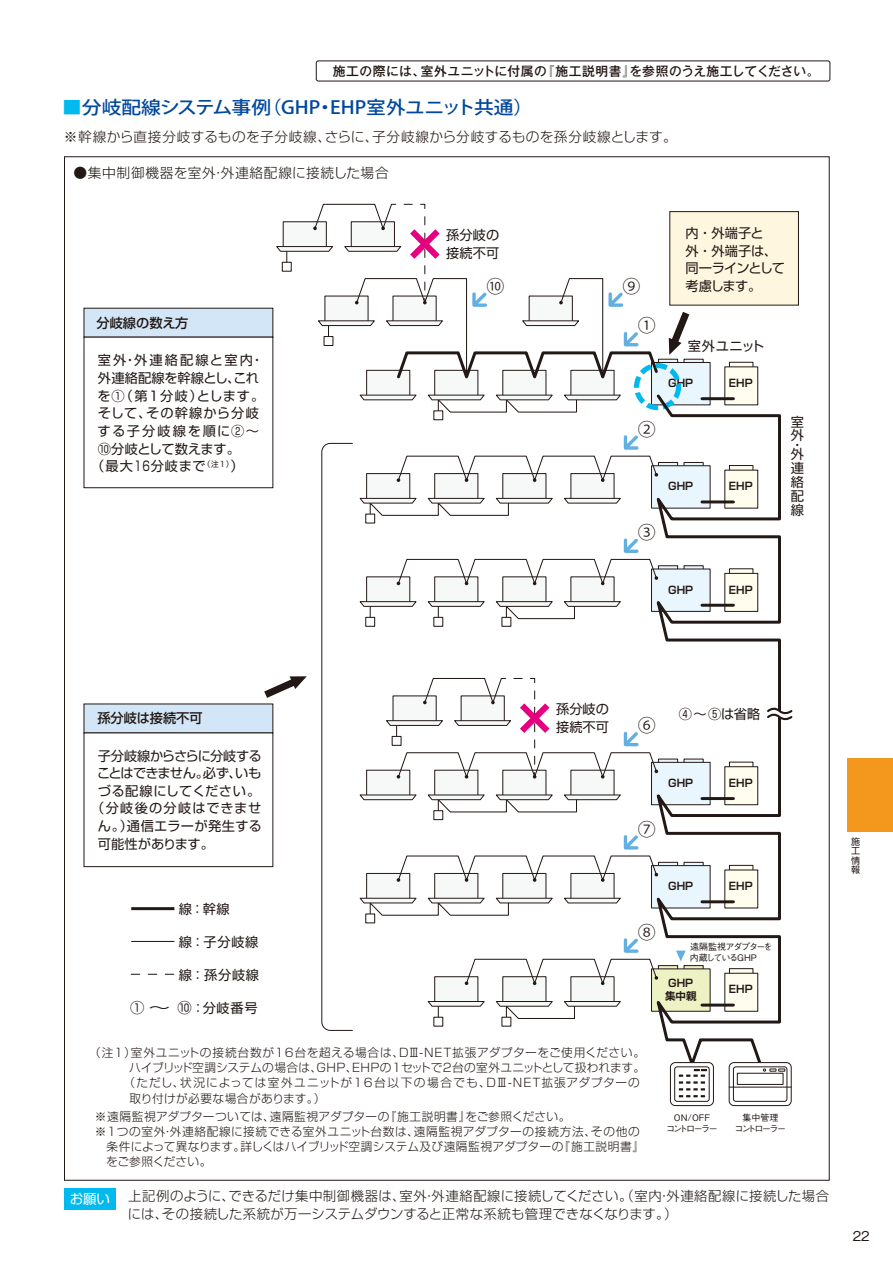
<style>
.page{position:relative;width:893px;height:1263px;background:#fff}
.page>*{position:absolute;margin:0;border:0;box-sizing:border-box;transform-origin:0 0}
.t1{font:500 18px "Koz Go Pro";color:#00479d;scale:1.1 1}
.t2{font:18px "Koz Go Pr 6 N";color:#221815}
.t3{font:300 13.65px "Shin Go Pro";letter-spacing:.03em;color:#221815}
.t4{font:300 13.65px "Shin Go Pro";letter-spacing:.05em;color:#221815}
.t5{font:13.5px "Shin Go Pro";color:#fff}
.t6{font:500 13.5px "Gothic BBB Pro";color:#221815}
.t7{font:300 13.35px/18px "Shin Go Pro";letter-spacing:.02em;color:#221815}
.t8{font:13.2px/14px "Shin Go Pro";letter-spacing:.005em;color:#221815}
.t9{font:13.2px/17.7px "Shin Go Pro";letter-spacing:-.05em;color:#221815}
.t10{font:500 13.2px "Shin Go Pro";color:#221815}
.t11{font:13.2px "Shin Go Pro";letter-spacing:-.06em;color:#221815}
.t12{font:13.2px "Shin Go Pro";letter-spacing:.08em;color:#221815}
.t13{font:13.2px "Shin Go Pro";letter-spacing:-.035em;color:#221815}
.t14{font:13.2px "Shin Go Pro";letter-spacing:.03em;color:#221815}
.t15{font:13.2px "Shin Go Pro";letter-spacing:.035em;color:#221815}
.t16{font:13.2px "Shin Go Pro";letter-spacing:.09em;color:#221815}
.t17{font:13.2px "Shin Go Pro";letter-spacing:.155em;color:#221815}
.t18{font:13.2px "Shin Go Pro";letter-spacing:.075em;color:#221815}
.t19{font:13.2px "Shin Go Pro";letter-spacing:.13em;color:#221815}
.t20{font:13.2px "Shin Go Pro";letter-spacing:-.03em;color:#221815}
.t21{font:500 12.75px "Gothic MB101 Pro";letter-spacing:.035em;color:#221815}
.t22{font:300 11.7px "Shin Go Pro";letter-spacing:.035em;color:#221815}
.t23{font:300 11.7px "Shin Go Pro";letter-spacing:.01em;color:#221815}
.t24{font:300 11.7px "Shin Go Pro";letter-spacing:.055em;color:#221815}
.t25{font:300 11.7px "Shin Go Pro";letter-spacing:.09em;color:#221815}
.t26{font:300 11.7px "Shin Go Pro";letter-spacing:-.005em;color:#221815}
.t27{font:700 10.5px/12.6px "Shin Go Pro De";letter-spacing:-.185em;color:#221815}
.t28{font:500 9px/10.5px "Gothic BBB Pro";letter-spacing:-.165em;color:#221815;text-align:center}
.t29{font:500 9px/10.5px "Gothic BBB Pro";letter-spacing:-.13em;color:#221815}
.t30{font:9px/9.3px "Shin Go Pro";color:#221815;text-align:justify}
.s1{color:#00b9ef}
.s2{font-size:14.25px}
</style>
<div class="page">
<div style="left:64px;top:1188px;width:52px;height:21px;background:#00b9ef"></div>
<div style="left:84px;top:308px;width:189px;height:29px;background:#d3e6f7"></div>
<div style="left:84px;top:704px;width:189px;height:29px;background:#d3e6f7;border:1px solid #221815"></div>
<div style="left:316px;top:60px;width:514px;height:21px;border:1px solid #221815;border-radius:2px"></div>
<svg style="left:264px;top:676px;width:43px;height:22px"></svg>
<svg style="left:669px;top:312px;width:20px;height:43px"></svg>
<div style="left:847px;top:758px;width:46px;height:74px;background:#f3981c"></div>
<div style="left:684px;top:359px;width:20px;height:10px;background:#eaf6fd"></div>
<div style="left:433px;top:410px;width:10px;height:10px;background:#fff;border:1px solid #221815"></div>
<div style="left:729px;top:362px;width:24px;height:7px;background:#fffeee;border:1px solid #221815"></div>
<div style="left:724px;top:366px;width:34px;height:39px;background:#fffeee"></div>
<div style="left:658px;top:359px;width:20px;height:10px;background:#eaf6fd"></div>
<div style="left:651px;top:362px;width:59px;height:43px;background:#eaf6fd;border:1px solid #221815"></div>
<div style="left:570px;top:370px;width:44px;height:28px;background:#f7f8f8"></div>
<div style="left:502px;top:370px;width:44px;height:28px;background:#f7f8f8"></div>
<div style="left:434px;top:370px;width:44px;height:28px;background:#f7f8f8;border:1px solid #221815"></div>
<svg style="left:427px;top:394px;width:194px;height:19px"></svg>
<div style="left:366px;top:370px;width:44px;height:28px;background:#f7f8f8;border:1px solid #221815"></div>
<svg style="left:359px;top:394px;width:58px;height:7px"></svg>
<div style="left:634px;top:363px;width:47px;height:47px;border:5px dashed #00b9ef;border-radius:50%"></div>
<svg style="left:652px;top:392px;width:129px;height:681px"></svg>
<div style="left:670px;top:1062px;width:43px;height:43px;background:#fff;border-radius:5px"></div>
<div style="left:670px;top:1062px;width:44px;height:44px;border:1px solid #221815;border-radius:5px"></div>
<div style="left:674px;top:1066px;width:36px;height:36px;border:1px solid #221815;border-radius:3px"></div>
<div style="left:729px;top:1062px;width:62px;height:43px;background:#fff;border-radius:5px"></div>
<div style="left:729px;top:1062px;width:63px;height:44px;border:1px solid #221815;border-radius:5px"></div>
<div style="left:733px;top:1066px;width:54px;height:36px;border:1px solid #221815;border-radius:3px"></div>
<svg style="left:679px;top:1069px;width:28px;height:28px"></svg>
<svg style="left:763px;top:1068px;width:22px;height:3px"></svg>
<hr style="left:729px;top:1087px;width:62px;height:1px;background:#221815">
<div style="left:737px;top:1073px;width:46px;height:12px;border:1px solid #221815"></div>
<svg style="left:321px;top:435px;width:337px;height:596px"></svg>
<svg style="left:765px;top:708px;width:28px;height:12px"></svg>
<hr style="left:131px;top:941px;width:43px;height:1px;background:#221815">
<hr style="left:131px;top:907px;width:43px;height:3px;background:#221815">
<svg style="left:131px;top:974px;width:43px;height:1px"></svg>
<svg style="left:276px;top:203px;width:384px;height:183px"></svg>
<div style="left:669px;top:211px;width:130px;height:94px;background:#fff6e0;border:1px solid #221815"></div>
<svg style="left:676px;top:950px;width:10px;height:11px"></svg>
<p class="t21" style="left:333px;top:61px;width:488px">施工の際には、室外ユニットに付属の『施工説明書』を参照のうえ施工してください。</p>
<h1 class="t1" style="left:62px;top:96px;width:430px"><span class="s1">■</span>分岐配線システム事例（GHP・EHP室外ユニット共通）</h1>
<p class="t3" style="left:64px;top:125px;width:614px">※幹線から直接分岐するものを子分岐線、さらに、子分岐線から分岐するものを孫分岐線とします。</p>
<p class="t4" style="left:73px;top:162px;width:317px">●集中制御機器を室外・外連絡配線に接続した場合</p>
<p class="t10" style="left:96px;top:312px;width:93px">分岐線の数え方</p>
<p class="t17" style="left:98px;top:350px;width:167px">室外・外連絡配線と室内・</p>
<p class="t8" style="left:98px;top:369px;width:163px">外連絡配線を幹線とし、これ</p>
<p class="t8" style="left:97px;top:387px;width:169px">を①（第１分岐）とします。</p>
<p class="t18" style="left:98px;top:402px;width:163px">そして、その幹線から分岐</p>
<p class="t19" style="left:98px;top:420px;width:163px">する子分岐線を順に②～</p>
<p class="t20" style="left:98px;top:438px;width:144px">⑩分岐として数えます。</p>
<p class="t12" style="left:91px;top:455px;width:154px">（最大16分岐まで<sup>（注1）</sup>）</p>
<p class="t8" style="left:446px;top:225px;width:54px;line-height:17.7px">孫分岐の接続不可</p>
<p class="t9" style="left:686px;top:223px;width:101px">内 ・外端子と<br>外 ・外端子は、同一ラインとして考慮します。</p>
<h1 class="t2" style="left:623px;top:276px;width:19px">⑨</h1>
<h1 class="t2" style="left:486px;top:276px;width:19px">⑩</h1>
<h1 class="t2" style="left:638px;top:316px;width:19px">①</h1>
<h1 class="t2" style="left:638px;top:419px;width:19px">②</h1>
<p class="t8" style="left:688px;top:337px;width:78px">室外ユニット</p>
<p class="t27" style="left:667px;top:376px;width:29px">ＧＨＰ</p>
<p class="t27" style="left:729px;top:376px;width:26px">EＨＰ</p>
<h1 class="t2" style="left:638px;top:522px;width:19px">③</h1>
<p class="t27" style="left:667px;top:479px;width:29px">ＧＨＰ</p>
<p class="t27" style="left:729px;top:479px;width:26px">EＨＰ</p>
<p class="t27" style="left:667px;top:582px;width:29px">ＧＨＰ</p>
<p class="t27" style="left:729px;top:582px;width:26px">EＨＰ</p>
<p class="t8" style="left:791px;top:413px;width:14px">室外</p>
<p class="t8" style="left:791px;top:436px;width:9px">・</p>
<p class="t8" style="left:791px;top:445px;width:14px;text-align:justify">外連絡配線</p>
<p class="t10" style="left:97px;top:707px;width:107px">孫分岐は接続不可</p>
<p class="t13" style="left:98px;top:745px;width:165px">子分岐線からさらに分岐する</p>
<p class="t11" style="left:97px;top:762px;width:166px">ことはできません。必ず、いも</p>
<p class="t15" style="left:98px;top:780px;width:164px">づる配線にしてください。</p>
<p class="t16" style="left:91px;top:797px;width:171px">（分岐後の分岐はできませ</p>
<p class="t14" style="left:98px;top:815px;width:165px">ん。）通信エラーが発生する</p>
<p class="t8" style="left:98px;top:835px;width:118px">可能性があります。</p>
<p class="t8" style="left:556px;top:699px;width:54px;line-height:17.7px">孫分岐の接続不可</p>
<h1 class="t2" style="left:638px;top:715px;width:19px">⑥</h1>
<p class="t8" style="left:679px;top:705px;width:83px">④～⑤は省略</p>
<h1 class="t2" style="left:638px;top:819px;width:19px">⑦</h1>
<p class="t27" style="left:667px;top:775px;width:29px">ＧＨＰ</p>
<p class="t27" style="left:729px;top:775px;width:26px">EＨＰ</p>
<p class="t8" style="left:179px;top:901px;width:52px">線：幹線</p>
<p class="t8" style="left:179px;top:933px;width:81px">線：子分岐線</p>
<p class="t8" style="left:179px;top:966px;width:82px">線：孫分岐線</p>
<p class="t8" style="left:130px;top:999px;width:129px"><span class="s2">① ～ ⑩</span>：分岐番号</p>
<p class="t27" style="left:667px;top:879px;width:29px">ＧＨＰ</p>
<p class="t27" style="left:729px;top:879px;width:26px">EＨＰ</p>
<h1 class="t2" style="left:638px;top:922px;width:19px">⑧</h1>
<p class="t29" style="left:690px;top:940px;width:84px">遠隔監視アダプターを内蔵しているGHP</p>
<p class="t27" style="left:665px;top:975px;width:33px">ＧＨＰ集中親</p>
<p class="t27" style="left:729px;top:982px;width:26px">EＨＰ</p>
<p class="t22" style="left:89px;top:1042px;width:557px">（注1）室外ユニットの接続台数が16台を超える場合は、DⅢ-NET拡張アダプターをご使用ください。</p>
<p class="t23" style="left:129px;top:1058px;width:517px">ハイブリッド空調システムの場合は、GHP、EHPの1セットで2台の室外ユニットとして扱われます。</p>
<p class="t25" style="left:124px;top:1073px;width:518px">（ただし、状況によっては室外ユニットが16台以下の場合でも、DⅢ-NET拡張アダプターの</p>
<p class="t22" style="left:129px;top:1088px;width:198px">取り付けが必要な場合があります。）</p>
<p class="t22" style="left:95px;top:1106px;width:477px">※遠隔監視アダプターついては、遠隔監視アダプターの『施工説明書』をご参照ください。</p>
<p class="t24" style="left:95px;top:1122px;width:546px">※1つの室外・外連絡配線に接続できる室外ユニット台数は、遠隔監視アダプターの接続方法、その他の</p>
<p class="t23" style="left:107px;top:1137px;width:539px">条件によって異なります。詳しくはハイブリッド空調システム及び遠隔監視アダプターの『施工説明書』</p>
<p class="t26" style="left:106px;top:1152px;width:107px">をご参照ください。</p>
<p class="t28" style="left:666px;top:1111px;width:53px">ON/OFF<br>コントローラー</p>
<p class="t28" style="left:734px;top:1111px;width:53px">集中管理<br>コントローラー</p>
<p class="t5" style="left:70px;top:1188px;width:42px">お願い</p>
<p class="t7" style="left:128px;top:1185px;width:703px">上記例のように、できるだけ集中制御機器は、室外・外連絡配線に接続してください。（室内・外連絡配線に接続した場合には、その接続した系統が万一システムダウンすると正常な系統も管理できなくなります。）</p>
<p class="t30" style="left:851px;top:836px;width:10px">施工情報</p>
<p class="t6" style="left:853px;top:1225px;width:19px">22</p>
</div>
